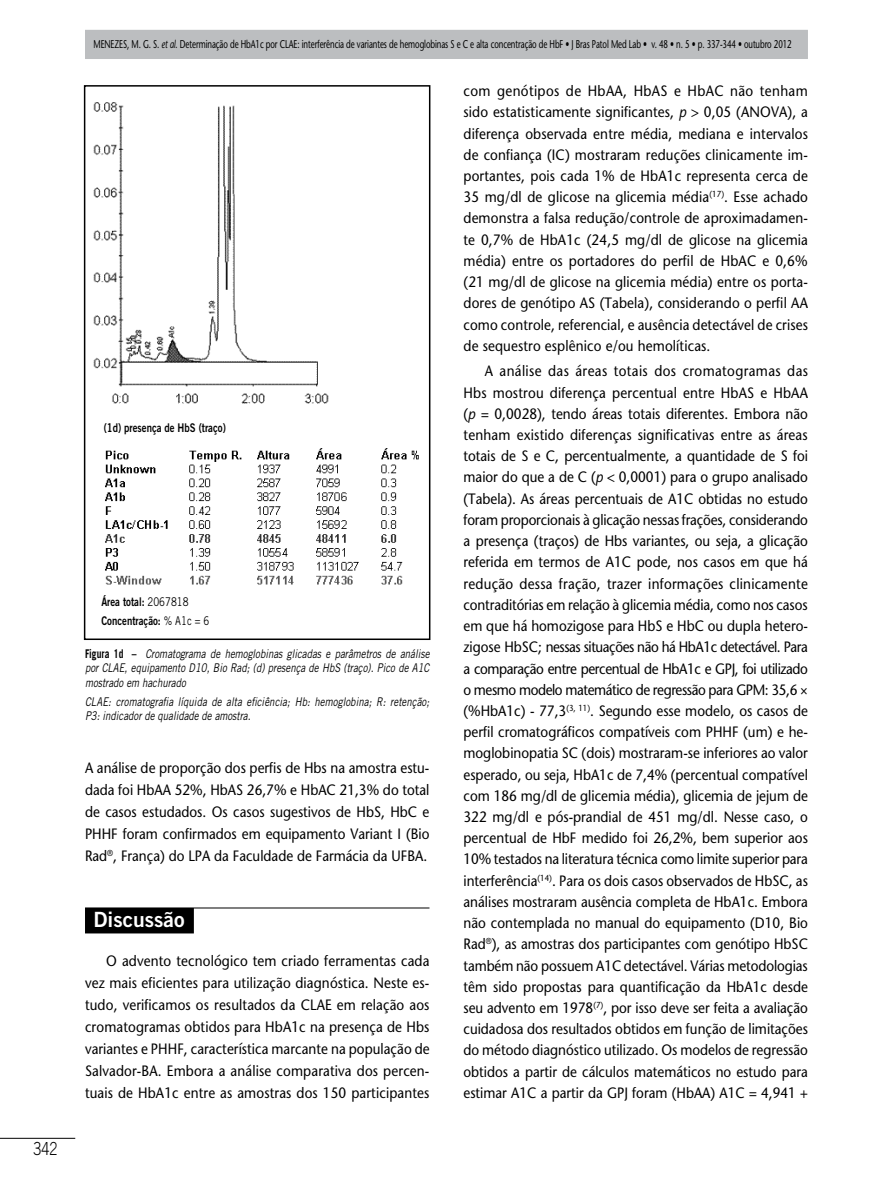
<style>
.page{position:relative;width:893px;height:1183px;background:#fff}
.page>*{position:absolute;margin:0;border:0;box-sizing:border-box;transform-origin:0 0}
.t1{font:21px "Trade Gothic LT Std Bd 2";color:#fff}
.t2{font:300 18px "Trade Gothic LT Std";color:#000;scale:.8 1}
.t3{font:500 15px/21.1px "Stone Sans Std";letter-spacing:.005em;color:#000;text-align:justify;scale:.9 1}
.t4{font:italic 12px/14.4px "Trade Gothic LT Std";color:#000;text-align:justify;scale:.8 1}
.t5{font:12px/18.6px "Trade Gothic LT Std Bd 2";color:#000;scale:.8 1}
.t6{font:500 11.25px "Stone Sans Std";letter-spacing:-.01em;color:#000;scale:.7 1}
.s1{font-style:italic}
.s2{font-family:"Trade Gothic LT Std"}
.s3{font-weight:700;font-style:normal}
</style>
<div class="page">
<div style="left:85px;top:30px;width:723px;height:29px;background:#bcbec0"></div>
<hr style="left:0;top:1137px;width:75px;height:1px;background:#000">
<hr style="left:85px;top:907px;width:344px;height:1px;background:#000">
<div style="left:85px;top:907px;width:109px;height:26px;background:#000"></div>
<img style="left:93px;top:102px;width:326px;height:483px">
<div style="left:84px;top:85px;width:346px;height:555px;border:2px solid #000"></div>
<div style="left:104px;top:417px;width:178px;height:21px;background:#fff"></div>
<p class="t2" style="left:33px;top:1137px;width:32px">342</p>
<p class="t6" style="left:94px;top:38px;width:18px">Menezes</p>
<p class="t6" style="left:127px;top:38px;width:951px">, M. G. S. <span class="s1">et al.</span> Determinação de HbA1c por CLAE: interferência de variantes de hemoglobinas S e C e alta concentração de HbF • J Bras Patol Med Lab • v. 48 • n. 5 • p. 337-344 • outubro 2012</p>
<p class="t5" style="left:104px;top:418px;width:154px">(1d) presença de HbS (traço)</p>
<p class="t5" style="left:101px;top:592px;width:136px">Área total: <span class="s2">2067818<br></span>Concentração: <span class="s2">% A1c = 6</span></p>
<p class="t4" style="left:85px;top:646px;width:432px"><span class="s3">Figura 1d –</span> Cromatograma de hemoglobinas glicadas e parâmetros de análise por CLAE, equipamento D10, Bio Rad; (d) presença de HbS (traço). Pico de A1C mostrado em hachurado</p>
<p class="t4" style="left:85px;top:694px;width:432px">CLAE: cromatografia líquida de alta eficiência; Hb: hemoglobina; R: retenção;<br>P3: indicador de qualidade de amostra.</p>
<p class="t3" style="left:85px;top:757px;width:384px;line-height:21.9px">A análise de proporção dos perfis de Hbs na amostra estu&shy;dada foi HbAA 52%, HbAS 26,7% e HbAC 21,3% do total de casos estudados. Os casos sugestivos de HbS, HbC e PHHF foram confirmados em equipamento Variant I (Bio Rad<sup>®</sup>, França) do LPA da Faculdade de Farmácia da UFBA.</p>
<h1 class="t1" style="left:94px;top:906px;width:92px">Discussão</h1>
<p class="t3" style="left:85px;top:949px;width:384px;line-height:21.9px;text-indent:21px">O advento tecnológico tem criado ferramentas cada vez mais eficientes para utilização diagnóstica. Neste es&shy;tudo, verificamos os resultados da CLAE em relação aos cromatogramas obtidos para HbA1c na presença de Hbs variantes e PHHF, característica marcante na população de Salvador-BA. Embora a análise comparativa dos percen&shy;tuais de HbA1c entre as amostras dos 150 participantes</p>
<p class="t3" style="left:463px;top:80px;width:384px">com genótipos de HbAA, HbAS e HbAC não tenham sido estatisticamente significantes, <span class="s1">p</span> &gt; 0,05 (ANOVA), a diferença observada entre média, mediana e intervalos de confiança (IC) mostraram reduções clinicamente im&shy;portantes, pois cada 1% de HbA1c representa cerca de 35 mg/dl de glicose na glicemia média<sup>(17)</sup>. Esse achado demonstra a falsa redução/controle de aproximadamen&shy;te 0,7% de HbA1c (24,5 mg/dl de glicose na glicemia média) entre os portadores do perfil de HbAC e 0,6% (21 mg/dl de glicose na glicemia média) entre os porta&shy;dores de genótipo AS (Tabela), considerando o perfil AA como controle, referencial, e ausência detectável de crises de sequestro esplênico e/ou hemolíticas.</p>
<p class="t3" style="left:463px;top:360px;width:384px;text-indent:21px">A análise das áreas totais dos cromatogramas das Hbs mostrou diferença percentual entre HbAS e HbAA (<span class="s1">p</span> = 0,0028), tendo áreas totais diferentes. Embora não tenham existido diferenças significativas entre as áreas totais de S e C, percentualmente, a quantidade de S foi maior do que a de C (<span class="s1">p</span> &lt; 0,0001) para o grupo analisado (Tabela). As áreas percentuais de A1C obtidas no estudo foram proporcionais à glicação nessas frações, considerando a presença (traços) de Hbs variantes, ou seja, a glicação referida em termos de A1C pode, nos casos em que há redução dessa fração, trazer informações clinicamente contraditórias em relação à glicemia média, como nos casos em que há homozigose para HbS e HbC ou dupla hetero&shy;zigose HbSC; nessas situações não há HbA1c detectável. Para a comparação entre percentual de HbA1c e GPJ, foi utilizado o mesmo modelo matemático de regressão para GPM: 35,6 × (%HbA1c) - 77,3<sup>(3,</sup> <sup>11)</sup>. Segundo esse modelo, os casos de perfil cromatográficos compatíveis com PHHF (um) e he&shy;moglobinopatia SC (dois) mostraram-se inferiores ao valor esperado, ou seja, HbA1c de 7,4% (percentual compatível com 186 mg/dl de glicemia média), glicemia de jejum de 322 mg/dl e pós-prandial de 451 mg/dl. Nesse caso, o percentual de HbF medido foi 26,2%, bem superior aos 10% testados na literatura técnica como limite superior para interferência<sup>(14)</sup>. Para os dois casos observados de HbSC, as análises mostraram ausência completa de HbA1c. Embora não contemplada no manual do equipamento (D10, Bio Rad<sup>®</sup>), as amostras dos participantes com genótipo HbSC também não possuem A1C detectável. Várias metodologias têm sido propostas para quantificação da HbA1c desde seu advento em 1978<sup>(7)</sup>, por isso deve ser feita a avaliação cuidadosa dos resultados obtidos em função de limitações do método diagnóstico utilizado. Os modelos de regressão obtidos a partir de cálculos matemáticos no estudo para estimar A1C a partir da GPJ foram (HbAA) A1C = 4,941 +</p>
</div>
